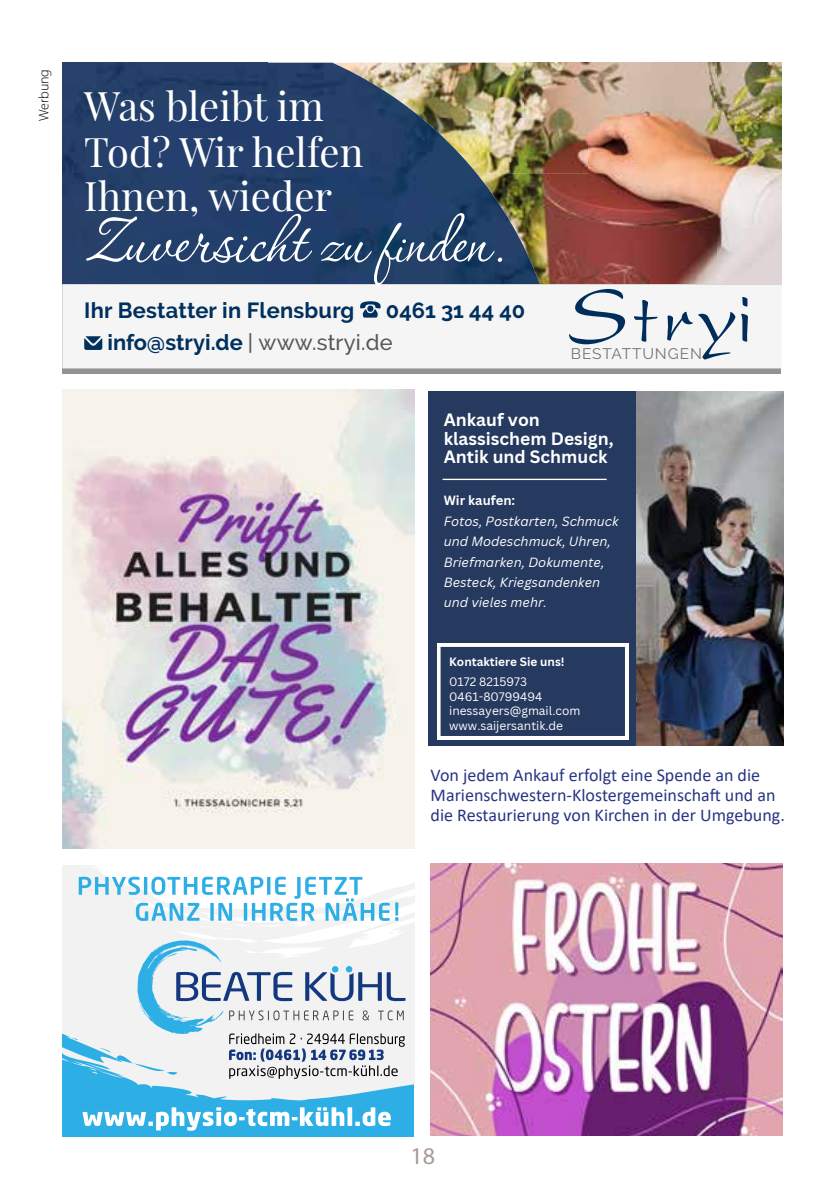
<style>
.page{position:relative;width:840px;height:1191px;background:#fff}
.page>*{position:absolute;margin:0;border:0;box-sizing:border-box;transform-origin:0 0}
.t1{font:79.8px "Corinthia";color:#fff}
.t2{font:39.8px/44.8px "Playfair Display";color:#fff}
.t3{font:24px "Myriad Pro";color:#a69996}
.t4{font:700 21.8px/32.4px "Raleway";letter-spacing:.005em;color:#00305d}
.t5{font:18px/20px "Calibri";color:#283583}
.t6{font:700 17.4px/18.6px "Canva Sans";color:#fff}
.t7{font:15.2px "Raleway";letter-spacing:.055em;color:#757472}
.t8{font:300 14px "Myriad Pro";color:#000}
.t9{font:italic 13px/20.4px "Canva Sans";color:#fff}
.t10{font:700 13px "Canva Sans";color:#fff}
.t11{font:12px/14.6px "Canva Sans";color:#fff}
.t12{font:700 11.8px "Canva Sans";color:#fff}
.s1{font-weight:500;color:#575756}
</style>
<div class="page">
<img style="left:421px;top:63px;width:295px;height:55px">
<img style="left:716px;top:63px;width:64px;height:221px">
<img style="left:471px;top:118px;width:245px;height:55px">
<img style="left:539px;top:173px;width:113px;height:56px">
<img style="left:652px;top:173px;width:64px;height:111px">
<img style="left:539px;top:229px;width:113px;height:55px">
<img style="left:62px;top:63px;width:359px;height:55px">
<img style="left:62px;top:118px;width:409px;height:166px">
<img style="left:471px;top:167px;width:68px;height:117px">
<svg style="left:62px;top:368px;width:718px;height:6px;background:#9a9999"></svg>
<div style="left:62px;top:284px;width:718px;height:84px;background:#f5f5f5"></div>
<svg style="left:568px;top:289px;width:56px;height:55px"></svg>
<svg style="left:633px;top:300px;width:24px;height:42px"></svg>
<svg style="left:666px;top:297px;width:81px;height:62px"></svg>
<svg style="left:360px;top:301px;width:20px;height:17px"></svg>
<svg style="left:84px;top:336px;width:18px;height:14px"></svg>
<div style="left:62px;top:1034px;width:352px;height:103px;background:#2dafe6"></div>
<svg style="left:62px;top:865px;width:352px;height:236px;fill:#f2f2f2"></svg>
<svg style="left:82px;top:1107px;width:308px;height:23px"></svg>
<svg style="left:79px;top:876px;width:319px;height:45px"></svg>
<svg style="left:137px;top:939px;width:268px;height:139px"></svg>
<div style="left:428px;top:391px;width:354px;height:355px;background:#26395f"></div>
<img style="left:636px;top:391px;width:146px;height:355px">
<hr style="left:442px;top:479px;width:164px;height:1px;background:#fff">
<svg style="left:437px;top:644px;width:190px;height:95px"></svg>
<img style="left:430px;top:863px;width:351px;height:272px">
<img style="left:63px;top:389px;width:351px;height:459px">
<p class="t8" style="left:35px;top:121px;width:54px;rotate:-90deg">Werbung</p>
<h2 class="t2" style="left:84px;top:84px;width:281px">Was bleibt im<br>Tod? Wir helfen<br>Ihnen, wieder</h2>
<h1 class="t1" style="left:94px;top:194px;width:411px">Zuversicht zu finden.</h1>
<p class="t4" style="left:84px;top:294px;width:271px">Ihr Bestatter in Flensburg</p>
<p class="t4" style="left:107px;top:294px;width:419px;text-indent:278px">0461 31 44 40 info@stryi.de <span class="s1">| www.stryi.de</span></p>
<p class="t7" style="left:570px;top:345px;width:132px">BESTATTUNGEN</p>
<p class="t6" style="left:443px;top:411px;width:171px">Ankauf von klassischem Design,<br>Antik und Schmuck</p>
<p class="t10" style="left:443px;top:493px;width:73px">Wir kaufen:</p>
<p class="t9" style="left:443px;top:511px;width:176px">Fotos, Postkarten, Schmuck und Modeschmuck, Uhren,<br>Briefmarken, Dokumente,<br>Besteck, Kriegsandenken und vieles mehr.</p>
<p class="t12" style="left:449px;top:654px;width:117px">Kontaktiere Sie uns!</p>
<p class="t11" style="left:449px;top:674px;width:133px">0172 8215973<br>0461-80799494 inessayers@gmail.com www.saijersantik.de</p>
<p class="t5" style="left:430px;top:764px;width:355px">Von jedem Ankauf erfolgt eine Spende an die<br>Marienschwestern-Klostergemeinschaft und an die Restaurierung von Kirchen in der Umgebung.</p>
<h3 class="t3" style="left:410px;top:1140px;width:26px">18</h3>
</div>
